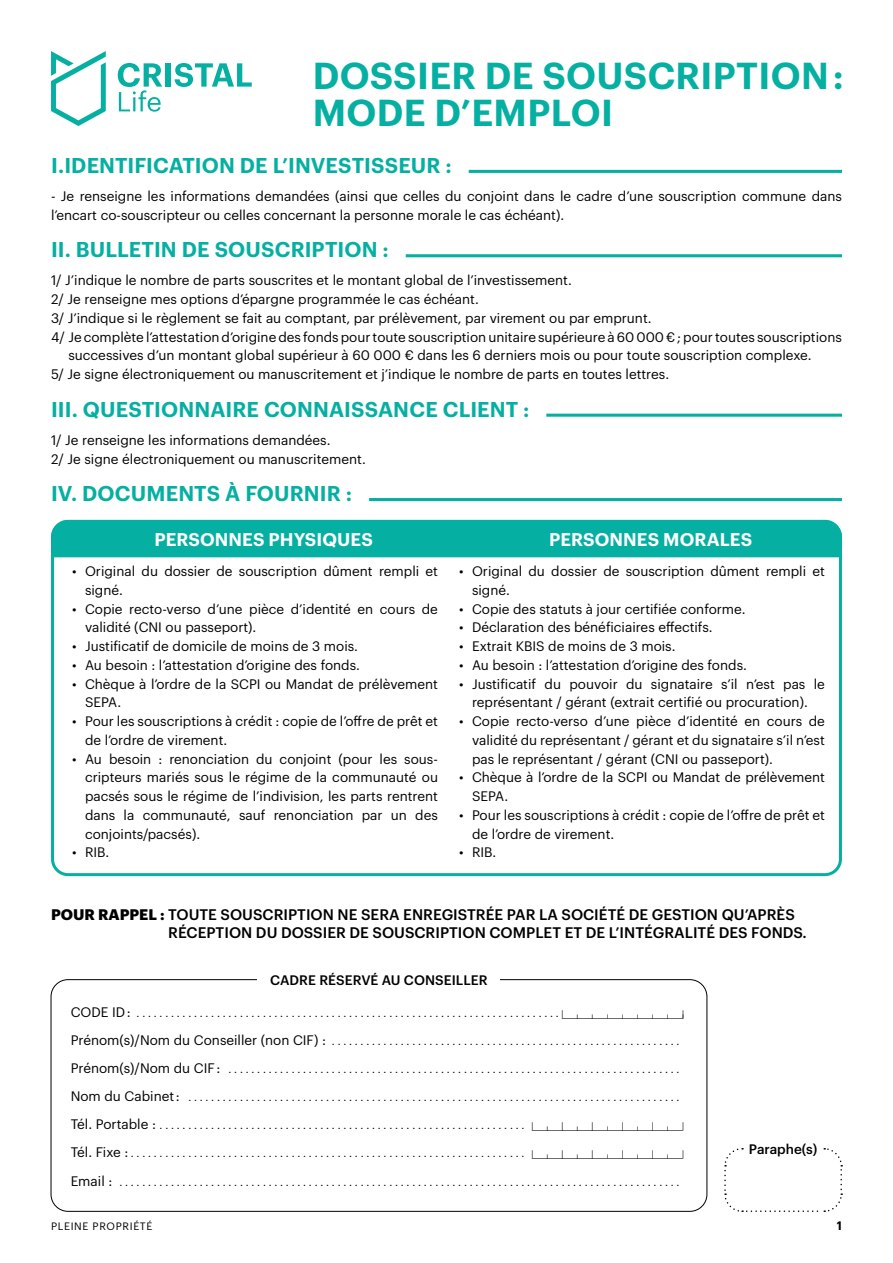
<style>
.page{position:relative;width:893px;height:1263px;background:#fff}
.page>*{position:absolute;margin:0;border:0;box-sizing:border-box;transform-origin:0 0}
.t1{font:600 36.75px/37.5px "Graphik";letter-spacing:.01em;color:#05b0a2}
.t2{font:600 21px "Graphik";letter-spacing:.005em;color:#05b0a2}
.t3{font:600 18px "Graphik";letter-spacing:.005em;color:#fff}
.t4{font:500 15px/18px "Graphik";color:#000}
.t5{font:13.5px/18.8px "Graphik";color:#000}
.t6{font:500 13.5px "Graphik";letter-spacing:.005em;color:#000}
.t7{font:600 12px "Graphik";color:#000}
.t8{font:10.5px "Graphik";letter-spacing:.065em;color:#000}
.s1{font-weight:700}
.s2{font-size:13.5px}
.s3{font-family:"Comb L Forms";font-size:13.5px}
</style>
<div class="page">
<div style="left:165px;top:63px;width:6px;height:24px;background:#05b0a2"></div>
<svg style="left:175px;top:63px;width:77px;height:24px"></svg>
<svg style="left:118px;top:63px;width:44px;height:49px"></svg>
<svg style="left:51px;top:51px;width:55px;height:75px"></svg>
<hr style="left:51px;top:170px;width:791px;height:3px;background:#05b0a2">
<div style="left:51px;top:169px;width:418px;height:9px;background:#fff"></div>
<hr style="left:51px;top:254px;width:791px;height:3px;background:#05b0a2">
<div style="left:51px;top:253px;width:355px;height:9px;background:#fff"></div>
<hr style="left:51px;top:414px;width:791px;height:3px;background:#05b0a2">
<div style="left:51px;top:412px;width:495px;height:9px;background:#fff"></div>
<hr style="left:51px;top:498px;width:791px;height:3px;background:#05b0a2">
<div style="left:51px;top:497px;width:318px;height:9px;background:#fff"></div>
<svg style="left:724px;top:1148px;width:119px;height:64px"></svg>
<div style="left:745px;top:1142px;width:76px;height:11px;background:#fff"></div>
<div style="left:51px;top:520px;width:791px;height:37px;background:#05b0a2"></div>
<div style="left:51px;top:520px;width:791px;height:356px;border:3px solid #05b0a2;border-radius:16px"></div>
<h1 class="t1" style="left:313px;top:53px;width:533px">DOSSIER DE SOUSCRIPTION :<br>MODE D’EMPLOI</h1>
<h2 class="t2" style="left:51px;top:149px;width:402px">I.IDENTIFICATION DE L’INVESTISSEUR :</h2>
<p class="t5" style="left:51px;top:186px;width:792px">- Je renseigne les informations demandées (ainsi que celles du conjoint dans le cadre d’une souscription commune dans l’encart co-souscripteur ou celles concernant la personne morale le cas échéant).</p>
<h2 class="t2" style="left:51px;top:234px;width:339px">II. BULLETIN DE SOUSCRIPTION :</h2>
<p class="t5" style="left:51px;top:270px;width:522px">1/ J’indique le nombre de parts souscrites et le montant global de l’investissement.</p>
<p class="t5" style="left:51px;top:289px;width:429px">2/ Je renseigne mes options d’épargne programmée le cas échéant.</p>
<p class="t5" style="left:51px;top:308px;width:602px">3/ J’indique si le règlement se fait au comptant, par prélèvement, par virement ou par emprunt.</p>
<p class="t5" style="left:51px;top:326px;width:792px">4/ Je complète l’attestation d’origine des fonds pour toute souscription unitaire supérieure à 60 000 € ; pour toutes souscriptions</p>
<p class="t5" style="left:68px;top:345px;width:745px">successives d’un montant global supérieur à 60 000 € dans les 6 derniers mois ou pour toute souscription complexe.</p>
<p class="t5" style="left:51px;top:364px;width:620px">5/ Je signe électroniquement ou manuscritement et j’indique le nombre de parts en toutes lettres.</p>
<h2 class="t2" style="left:51px;top:393px;width:480px">III. QUESTIONNAIRE CONNAISSANCE CLIENT :</h2>
<p class="t5" style="left:51px;top:429px;width:316px">1/ Je renseigne les informations demandées.<br>2/ Je signe électroniquement ou manuscritement.</p>
<h2 class="t2" style="left:51px;top:477px;width:303px">IV. DOCUMENTS À FOURNIR :</h2>
<h3 class="t3" style="left:154px;top:526px;width:220px">PERSONNES PHYSIQUES</h3>
<p class="t5" style="left:85px;top:561px;width:354px;text-indent:-13px">• Original du dossier de souscription dûment rempli et signé.</p>
<p class="t5" style="left:85px;top:598px;width:354px;text-indent:-13px">• Copie recto-verso d’une pièce d’identité en cours de validité (CNI ou passeport).</p>
<p class="t5" style="left:72px;top:636px;width:287px">• Justificatif de domicile de moins de 3 mois.</p>
<p class="t5" style="left:72px;top:654px;width:289px">• Au besoin : l’attestation d’origine des fonds.</p>
<p class="t5" style="left:85px;top:673px;width:354px;text-indent:-13px">• Chèque à l’ordre de la SCPI ou Mandat de prélèvement<br>SEPA.</p>
<p class="t5" style="left:85px;top:711px;width:354px;text-indent:-13px">• Pour les souscriptions à crédit : copie de l’offre de prêt et de l’ordre de virement.</p>
<p class="t5" style="left:85px;top:748px;width:354px;text-align:justify;text-indent:-13px">• Au besoin : renonciation du conjoint (pour les sous&shy;cripteurs mariés sous le régime de la communauté ou pacsés sous le régime de l’indivision, les parts rentrent dans la communauté, sauf renonciation par un des conjoints/pacsés).</p>
<p class="t5" style="left:72px;top:842px;width:39px">• RIB.</p>
<h3 class="t3" style="left:549px;top:526px;width:205px">PERSONNES MORALES</h3>
<p class="t5" style="left:472px;top:561px;width:354px;text-indent:-13px">• Original du dossier de souscription dûment rempli et signé.</p>
<p class="t5" style="left:459px;top:598px;width:288px">• Copie des statuts à jour certifiée conforme.</p>
<p class="t5" style="left:459px;top:617px;width:255px">• Déclaration des bénéficiaires effectifs.</p>
<p class="t5" style="left:459px;top:636px;width:218px">• Extrait KBIS de moins de 3 mois.</p>
<p class="t5" style="left:459px;top:654px;width:289px">• Au besoin : l’attestation d’origine des fonds.</p>
<p class="t5" style="left:459px;top:673px;width:367px;text-align:center">• Justificatif du pouvoir du signataire s’il n’est pas le représentant / gérant (extrait certifié ou procuration).</p>
<p class="t5" style="left:472px;top:711px;width:354px;text-align:justify;text-indent:-13px">• Copie recto-verso d’une pièce d’identité en cours de validité du représentant / gérant et du signataire s’il n’est pas le représentant / gérant (CNI ou passeport).</p>
<p class="t5" style="left:472px;top:767px;width:354px;text-indent:-13px">• Chèque à l’ordre de la SCPI ou Mandat de prélèvement<br>SEPA.</p>
<p class="t5" style="left:472px;top:804px;width:354px;text-indent:-13px">• Pour les souscriptions à crédit : copie de l’offre de prêt et de l’ordre de virement.</p>
<p class="t5" style="left:459px;top:842px;width:39px">• RIB.</p>
<p class="t4" style="left:168px;top:904px;width:640px;text-indent:-117px"><span class="s1">POUR RAPPEL :</span> TOUTE SOUSCRIPTION NE SERA ENREGISTRÉE PAR LA SOCIÉTÉ DE GESTION QU’APRÈS<br>RÉCEPTION DU DOSSIER DE SOUSCRIPTION COMPLET ET DE L’INTÉGRALITÉ DES FONDS.</p>
<p class="t6" style="left:270px;top:969px;width:219px">CADRE RÉSERVÉ AU CONSEILLER</p>
<p class="t8" style="left:71px;top:1005px;width:614px"><span class="s2">CODE ID :</span> . . . . . . . . . . . . . . . . . . . . . . . . . . . . . . . . . . . . . . . . . . . . . . . . . . . . . . . . . . . . . . . . . . . . . . . . . . <span class="s3">KiLiLiLiLiLiLiLiKL</span></p>
<p class="t8" style="left:71px;top:1033px;width:610px"><span class="s2">Prénom(s)/Nom du Conseiller (non CIF) :</span> . . . . . . . . . . . . . . . . . . . . . . . . . . . . . . . . . . . . . . . . . . . . . . . . . . . . . . . . . . . . .</p>
<p class="t8" style="left:71px;top:1061px;width:610px"><span class="s2">Prénom(s)/Nom du CIF :</span> . . . . . . . . . . . . . . . . . . . . . . . . . . . . . . . . . . . . . . . . . . . . . . . . . . . . . . . . . . . . . . . . . . . . . . . . . . . . . . .</p>
<p class="t8" style="left:71px;top:1089px;width:610px"><span class="s2">Nom du Cabinet :</span> . . . . . . . . . . . . . . . . . . . . . . . . . . . . . . . . . . . . . . . . . . . . . . . . . . . . . . . . . . . . . . . . . . . . . . . . . . . . . . . . . . . . . .</p>
<p class="t8" style="left:71px;top:1117px;width:614px"><span class="s2">Tél. Portable :</span> . . . . . . . . . . . . . . . . . . . . . . . . . . . . . . . . . . . . . . . . . . . . . . . . . . . . . . . . . . . . . . . . <span class="s3">KiLiKiLiKiLiKiLiKiLiK</span></p>
<p class="t8" style="left:71px;top:1146px;width:614px"><span class="s2">Tél. Fixe :</span> . . . . . . . . . . . . . . . . . . . . . . . . . . . . . . . . . . . . . . . . . . . . . . . . . . . . . . . . . . . . . . . . . . . . . <span class="s3">KiLiKiLiKiLiKiLiKiLiK</span></p>
<p class="t8" style="left:71px;top:1174px;width:610px"><span class="s2">Email :</span> . . . . . . . . . . . . . . . . . . . . . . . . . . . . . . . . . . . . . . . . . . . . . . . . . . . . . . . . . . . . . . . . . . . . . . . . . . . . . . . . . . . . . . . . . . . . . . . . . .</p>
<p class="t6" style="left:749px;top:1138px;width:70px">Paraphe(s)</p>
<p class="t8" style="left:51px;top:1218px;width:103px">PLEINE PROPRIÉTÉ</p>
<p class="t7" style="left:837px;top:1216px;width:7px">1</p>
</div>
